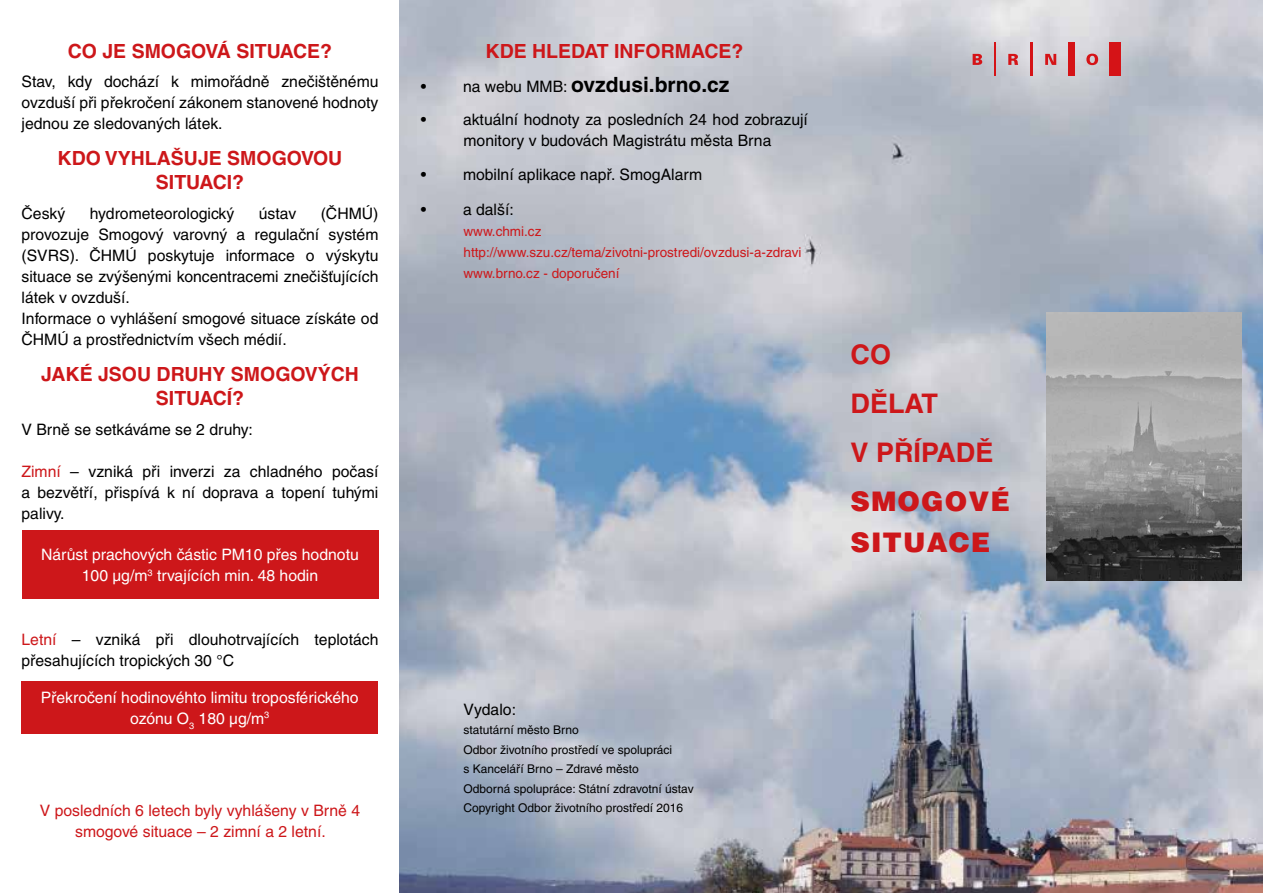
<style>
.page{position:relative;width:1263px;height:893px;background:#fff}
.page>*{position:absolute;margin:0;border:0;box-sizing:border-box;transform-origin:0 0}
.t1{font:700 27px/49.1px "Helvetica CE";color:#cd171a}
.t2{font:900 27px/40.5px "Helvetica CE";letter-spacing:.04em;color:#cd171a}
.t3{font:700 21px "Helvetica CE";color:#000}
.t4{font:700 19.5px/24px "Helvetica CE";color:#cd171a;text-align:center}
.t5{font:15.75px/21px "Helvetica CE";color:#000;text-align:justify}
.t6{font:15.75px/21px "Helvetica CE";color:#fff;text-align:center}
.t7{font:15.75px/21px "Helvetica CE";color:#cd171a;text-align:center}
.t8{font:13.5px/21px "Helvetica CE";color:#cd171a}
.t9{font:12px/19.5px "Helvetica CE";color:#000}
.s1{color:#cd171a}
.s2{font-weight:400;font-size:15.75px}
</style>
<div class="page">
<img style="left:400px;top:0;width:863px;height:893px">
<img style="left:1047px;top:312px;width:195px;height:268px">
<hr style="left:995px;top:43px;width:1px;height:33px;background:#d51317">
<hr style="left:1030px;top:43px;width:3px;height:33px;background:#d51317">
<div style="left:1068px;top:43px;width:7px;height:33px;background:#d51317"></div>
<div style="left:1109px;top:43px;width:12px;height:33px;background:#d51317"></div>
<svg style="left:1086px;top:54px;width:12px;height:11px"></svg>
<svg style="left:1045px;top:54px;width:11px;height:11px"></svg>
<svg style="left:1008px;top:54px;width:10px;height:11px"></svg>
<svg style="left:973px;top:54px;width:9px;height:11px"></svg>
<div style="left:21px;top:681px;width:357px;height:52px;background:#cd171a"></div>
<div style="left:22px;top:530px;width:356px;height:68px;background:#cd171a"></div>
<p class="t4" style="left:68px;top:39px;width:266px">CO JE SMOGOVÁ SITUACE?</p>
<p class="t5" style="left:22px;top:71px;width:358px">Stav, kdy dochází k mimořádně znečištěnému ovzduší při překročení zákonem stanovené hodnoty jednou ze sledovaných látek.</p>
<p class="t4" style="left:58px;top:147px;width:286px">KDO VYHLAŠUJE SMOGOVOU<br>SITUACI?</p>
<p class="t5" style="left:22px;top:203px;width:45px">Český</p>
<p class="t5" style="left:90px;top:203px;width:146px">hydrometeorologický</p>
<p class="t5" style="left:259px;top:203px;width:39px">ústav</p>
<p class="t5" style="left:22px;top:203px;width:358px;text-align:left;text-indent:299px">(ČHMÚ) provozuje Smogový varovný a regulační systém (SVRS). ČHMÚ poskytuje informace o výskytu situace se zvýšenými koncentracemi znečišťujících látek v ovzduší.<br>Informace o vyhlášení smogové situace získáte od ČHMÚ a prostřednictvím všech médií.</p>
<p class="t4" style="left:41px;top:362px;width:319px">JAKÉ JSOU DRUHY SMOGOVÝCH<br>SITUACÍ?</p>
<p class="t5" style="left:22px;top:419px;width:233px">V Brně se setkáváme se 2 druhy:</p>
<p class="t5" style="left:22px;top:461px;width:358px"><span class="s1">Zimní</span> – vzniká při inverzi za chladného počasí a bezvětří, přispívá k ní doprava a topení tuhými palivy.</p>
<p class="t6" style="left:41px;top:544px;width:319px">Nárůst prachových částic PM10 přes hodnotu<br>100 µg/m<sup>3</sup> trvajících min. 48 hodin</p>
<p class="t5" style="left:22px;top:629px;width:358px"><span class="s1">Letní</span> – vzniká při dlouhotrvajících teplotách přesahujících tropických 30 °C</p>
<p class="t6" style="left:41px;top:687px;width:320px">Překročení hodinovéhto limitu troposférického ozónu O<sub>3</sub> 180 µg/m<sup>3</sup></p>
<p class="t7" style="left:40px;top:800px;width:322px">V posledních 6 letech byly vyhlášeny v Brně 4 smogové situace – 2 zimní a 2 letní.</p>
<p class="t4" style="left:486px;top:39px;width:259px">KDE HLEDAT INFORMACE?</p>
<h2 class="t3" style="left:421px;top:72px;width:310px"><span class="s2">• na webu MMB:</span> ovzdusi.brno.cz</h2>
<p class="t5" style="left:421px;top:109px;width:388px;text-align:center">• aktuální hodnoty za posledních 24 hod zobrazují monitory v budovách Magistrátu města Brna</p>
<p class="t5" style="left:421px;top:164px;width:283px">• mobilní aplikace např. SmogAlarm</p>
<p class="t5" style="left:421px;top:199px;width:94px">• a další:</p>
<p class="t8" style="left:463px;top:220px;width:340px">www.chmi.cz http://www.szu.cz/tema/zivotni-prostredi/ovzdusi-a-zdravi www.brno.cz - doporučení</p>
<p class="t5" style="left:463px;top:699px;width:54px">Vydalo:</p>
<p class="t9" style="left:463px;top:720px;width:232px">statutární město Brno<br>Odbor životního prostředí ve spolupráci<br>s Kanceláří Brno – Zdravé město<br>Odborná spolupráce: Státní zdravotní ústav Copyright Odbor životního prostředí 2016</p>
<h1 class="t1" style="left:850px;top:330px;width:144px">CO<br>DĚLAT<br>V PŘÍPADĚ</h1>
<h1 class="t2" style="left:850px;top:481px;width:161px">SMOGOVÉ<br>SITUACE</h1>
</div>
